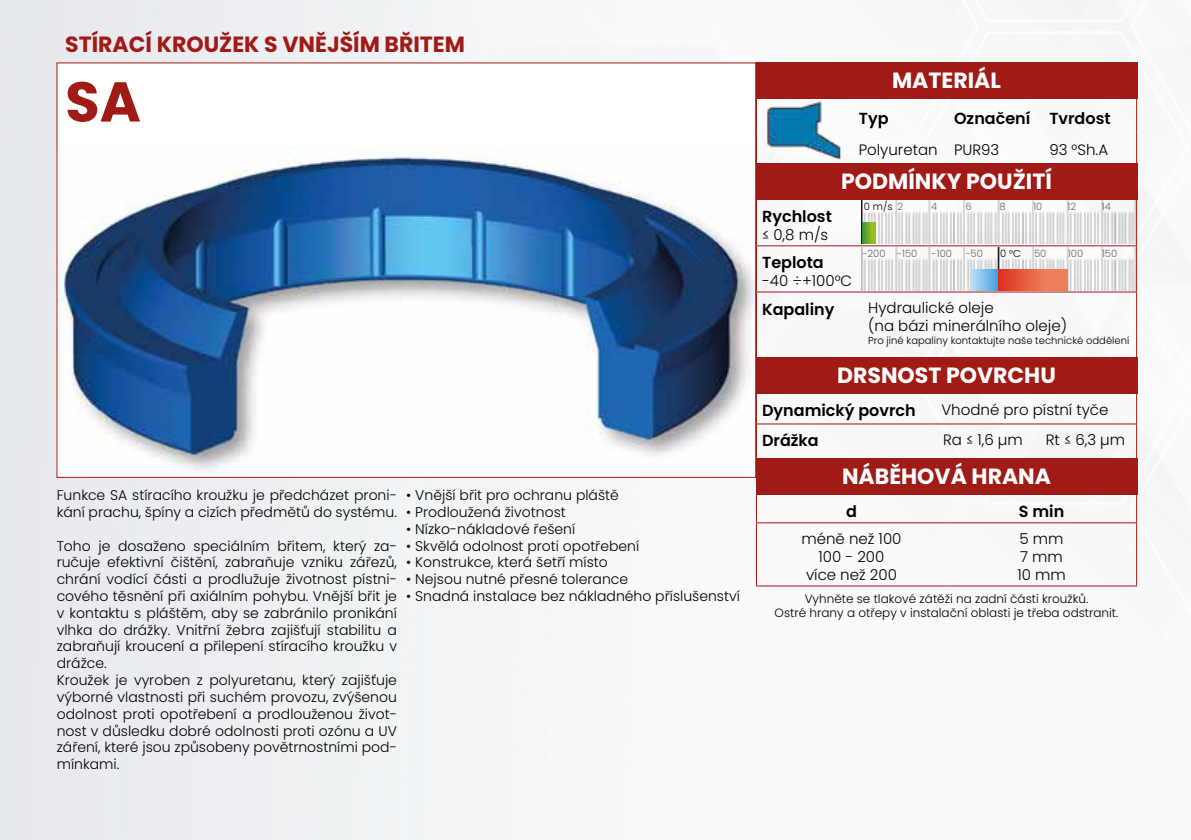
<style>
.page{position:relative;width:1191px;height:840px;background:#fff}
.page>*{position:absolute;margin:0;border:0;box-sizing:border-box;transform-origin:0 0}
.t1{font:700 56px "Poppins";color:#a01a16}
.t2{font:700 22px "Poppins";color:#fff}
.t3{font:700 22px "Poppins";color:#a01a16}
.t4{font:600 16px "Poppins";color:#000}
.t5{font:300 15px/18px "Poppins";color:#000}
.t6{font:300 14px/16.8px "Poppins";color:#000}
.t7{font:300 12px/14.4px "Poppins";color:#000;text-align:center}
.t8{font:300 10px "Poppins";color:#000}
.t9{font:300 10px "Poppins";color:#696664}
.s1{color:#696664}
</style>
<div class="page">
<img style="left:0;top:0;width:1188px;height:839px">
<img style="left:861px;top:201px;width:277px;height:42px">
<img style="left:861px;top:247px;width:277px;height:43px">
<div style="left:57px;top:63px;width:698px;height:414px;background:#fff"></div>
<img style="left:60px;top:151px;width:694px;height:320px">
<div style="left:756px;top:63px;width:381px;height:36px;background:#a01a16"></div>
<div style="left:756px;top:163px;width:381px;height:36px;background:#a01a16"></div>
<div style="left:756px;top:357px;width:381px;height:36px;background:#a01a16"></div>
<div style="left:756px;top:458px;width:381px;height:36px;background:#a01a16"></div>
<hr style="left:1136px;top:99px;width:1px;height:32px;background:#a01a16">
<hr style="left:1136px;top:131px;width:1px;height:32px;background:#a01a16">
<hr style="left:756px;top:99px;width:1px;height:32px;background:#a01a16">
<hr style="left:756px;top:131px;width:1px;height:32px;background:#a01a16">
<img style="left:757px;top:99px;width:93px;height:64px">
<hr style="left:1136px;top:199px;width:1px;height:46px;background:#a01a16">
<hr style="left:756px;top:245px;width:106px;height:1px;background:#a01a16">
<hr style="left:862px;top:245px;width:275px;height:1px;background:#a01a16">
<hr style="left:1136px;top:246px;width:1px;height:45px;background:#a01a16">
<hr style="left:756px;top:291px;width:106px;height:1px;background:#a01a16">
<hr style="left:862px;top:291px;width:275px;height:1px;background:#a01a16">
<hr style="left:1136px;top:292px;width:1px;height:65px;background:#a01a16">
<hr style="left:756px;top:199px;width:1px;height:46px;background:#a01a16">
<hr style="left:756px;top:246px;width:1px;height:45px;background:#a01a16">
<hr style="left:756px;top:292px;width:1px;height:65px;background:#a01a16">
<svg style="left:862px;top:222px;width:13px;height:21px"></svg>
<svg style="left:971px;top:269px;width:27px;height:21px"></svg>
<svg style="left:998px;top:269px;width:69px;height:21px"></svg>
<hr style="left:1136px;top:393px;width:1px;height:30px;background:#a01a16">
<hr style="left:756px;top:423px;width:175px;height:1px;background:#a01a16">
<hr style="left:931px;top:423px;width:103px;height:1px;background:#a01a16">
<hr style="left:1034px;top:423px;width:103px;height:1px;background:#a01a16">
<hr style="left:1136px;top:424px;width:1px;height:34px;background:#a01a16">
<hr style="left:756px;top:393px;width:1px;height:30px;background:#a01a16">
<hr style="left:756px;top:424px;width:1px;height:34px;background:#a01a16">
<svg style="left:1136px;top:494px;width:1px;height:28px"></svg>
<hr style="left:756px;top:522px;width:190px;height:1px;background:#a01a16">
<hr style="left:946px;top:522px;width:191px;height:1px;background:#a01a16">
<hr style="left:1136px;top:523px;width:1px;height:62px;background:#a01a16">
<hr style="left:756px;top:585px;width:190px;height:1px;background:#a01a16">
<hr style="left:946px;top:585px;width:191px;height:1px;background:#a01a16">
<svg style="left:756px;top:494px;width:1px;height:28px"></svg>
<hr style="left:756px;top:523px;width:1px;height:62px;background:#a01a16">
<h2 class="t3" style="left:65px;top:31px;width:401px">STÍRACÍ KROUŽEK S VNĚJŠÍM BŘITEM</h2>
<h1 class="t1" style="left:65px;top:69px;width:77px">SA</h1>
<h2 class="t2" style="left:892px;top:68px;width:110px">MATERIÁL</h2>
<p class="t4" style="left:858px;top:109px;width:31px">Typ</p>
<p class="t4" style="left:954px;top:109px;width:158px">Označení Tvrdost</p>
<p class="t5" style="left:858px;top:141px;width:142px">Polyuretan PUR93</p>
<p class="t5" style="left:1049px;top:141px;width:60px">93 °Sh.A</p>
<h2 class="t2" style="left:841px;top:169px;width:212px">PODMÍNKY POUŽITÍ</h2>
<p class="t8" style="left:864px;top:200px;width:41px">0 m/s <span class="s1">2</span></p>
<p class="t9" style="left:931px;top:200px;width:8px">4</p>
<p class="t9" style="left:965px;top:201px;width:8px">6</p>
<p class="t9" style="left:999px;top:201px;width:8px">8</p>
<p class="t9" style="left:1033px;top:201px;width:11px">10</p>
<p class="t9" style="left:1067px;top:201px;width:10px">12</p>
<p class="t9" style="left:1102px;top:201px;width:11px">14</p>
<p class="t9" style="left:862px;top:247px;width:57px">-200 -150</p>
<p class="t9" style="left:931px;top:247px;width:22px">-100</p>
<p class="t9" style="left:965px;top:247px;width:19px">-50</p>
<p class="t9" style="left:1034px;top:247px;width:14px">50</p>
<p class="t4" style="left:762px;top:207px;width:71px">Rychlost</p>
<p class="t5" style="left:762px;top:226px;width:68px">≤ 0,8 m/s</p>
<p class="t4" style="left:762px;top:253px;width:63px">Teplota</p>
<p class="t5" style="left:762px;top:272px;width:92px">-40 ÷+100°C</p>
<p class="t4" style="left:762px;top:299px;width:74px">Kapaliny</p>
<p class="t5" style="left:868px;top:299px;width:200px">Hydraulické oleje<br>(na bázi minerálního oleje)</p>
<p class="t8" style="left:868px;top:334px;width:263px">Pro jiné kapaliny kontaktujte naše technické oddělení</p>
<p class="t8" style="left:1000px;top:247px;width:22px">0 °C</p>
<p class="t9" style="left:1068px;top:247px;width:17px">100</p>
<p class="t9" style="left:1102px;top:247px;width:17px">150</p>
<h2 class="t2" style="left:837px;top:362px;width:220px">DRSNOST POVRCHU</h2>
<p class="t4" style="left:762px;top:400px;width:155px">Dynamický povrch</p>
<p class="t5" style="left:941px;top:400px;width:168px">Vhodné pro pístní tyče</p>
<p class="t4" style="left:762px;top:431px;width:58px">Drážka</p>
<p class="t5" style="left:943px;top:431px;width:81px">Ra ≤ 1,6 μm</p>
<p class="t5" style="left:1045px;top:431px;width:81px">Rt ≤ 6,3 μm</p>
<h2 class="t2" style="left:842px;top:463px;width:210px">NÁBĚHOVÁ HRANA</h2>
<p class="t6" style="left:57px;top:486px;width:342px">Funkce SA stíracího kroužku je předcházet proni&shy;kání prachu, špíny a cizích předmětů do systému.</p>
<p class="t6" style="left:57px;top:537px;width:342px">Toho je dosaženo speciálním břitem, který za&shy;ručuje efektivní čištění, zabraňuje vzniku zářezů, chrání vodící části a prodlužuje životnost pístni&shy;cového těsnění při axiálním pohybu. Vnější břit je v kontaktu s pláštěm, aby se zabránilo pronikání vlhka do drážky. Vnitřní žebra zajišťují stabilitu a zabraňují kroucení a přilepení stíracího kroužku v drážce.<br>Kroužek je vyroben z polyuretanu, který zajišťuje výborné vlastnosti při suchém provozu, zvýšenou odolnost proti opotřebení a prodlouženou život&shy;nost v důsledku dobré odolnosti proti ozónu a UV záření, které jsou způsobeny povětrnostními pod&shy;mínkami.</p>
<p class="t6" style="left:406px;top:486px;width:214px">• Vnější břit pro ochranu pláště</p>
<p class="t6" style="left:406px;top:503px;width:161px">• Prodloužená životnost</p>
<p class="t6" style="left:406px;top:520px;width:170px">• Nízko-nákladové řešení</p>
<p class="t6" style="left:406px;top:537px;width:234px">• Skvělá odolnost proti opotřebení</p>
<p class="t6" style="left:406px;top:554px;width:203px">• Konstrukce, která šetří místo</p>
<p class="t6" style="left:406px;top:570px;width:223px">• Nejsou nutné přesné tolerance</p>
<p class="t6" style="left:406px;top:587px;width:335px">• Snadná instalace bez nákladného příslušenství</p>
<p class="t7" style="left:774px;top:591px;width:345px">Vyhněte se tlakové zátěži na zadní části kroužků.<br>Ostré hrany a otřepy v instalační oblasti je třeba odstranit.</p>
<p class="t4" style="left:846px;top:502px;width:12px">d</p>
<p class="t4" style="left:1019px;top:502px;width:47px">S min</p>
<p class="t5" style="left:801px;top:529px;width:102px;text-align:center">méně než 100<br>100 - 200<br>více než 200</p>
<p class="t5" style="left:1017px;top:530px;width:50px">5 mm<br>7 mm<br>10 mm</p>
</div>
